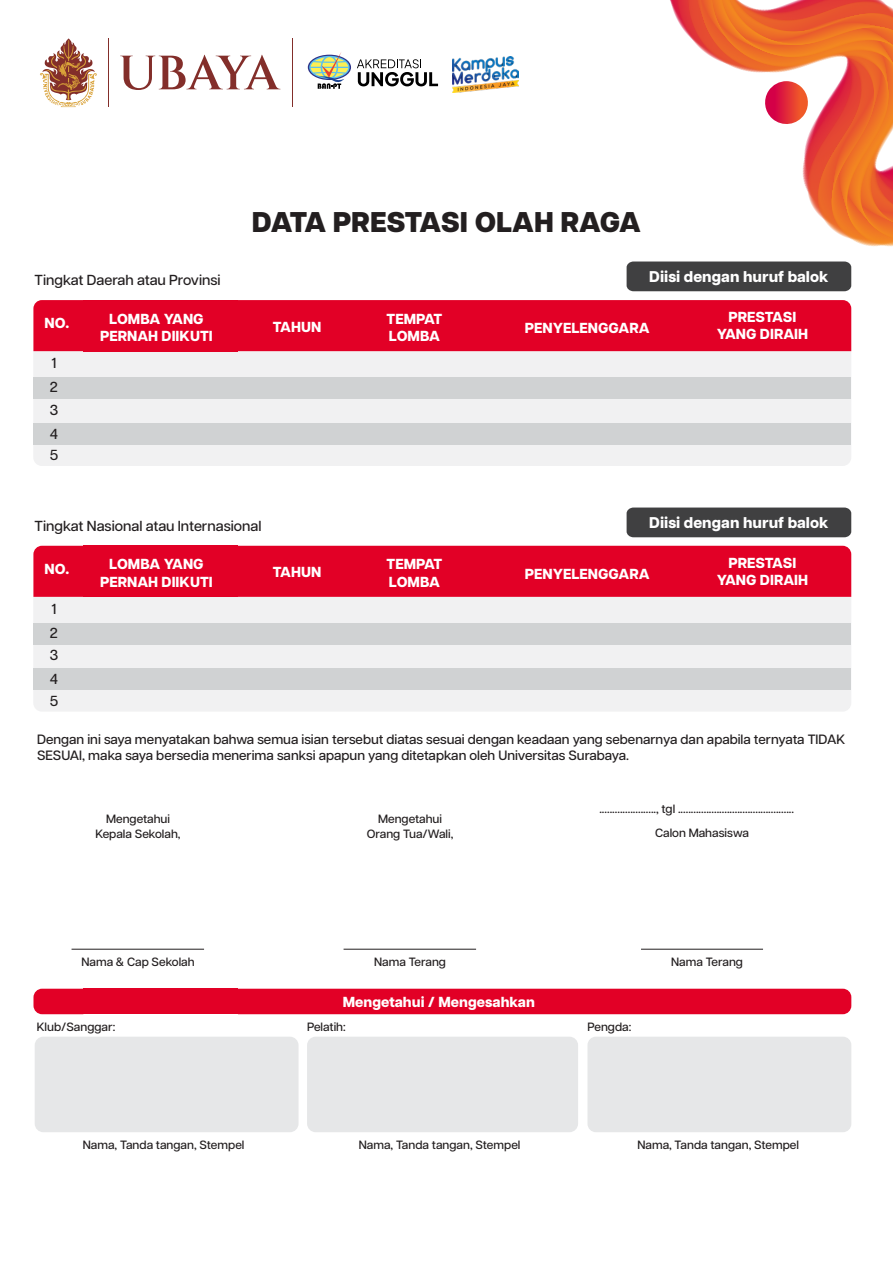
<style>
.page{position:relative;width:893px;height:1263px;background:#fff}
.page>*{position:absolute;margin:0;border:0;box-sizing:border-box;transform-origin:0 0}
.t1{font:800 28.5px "Articulat CF";letter-spacing:-.015em;color:#231f20}
.t2{font:800 15.6px "Articulat CF";color:#fff}
.t3{font:800 14.55px/17.4px "Articulat CF";color:#fff;text-align:center}
.t4{font:500 14.55px/24px "Articulat CF";color:#231f20}
.t5{font:500 13.5px/16.2px "Articulat CF";color:#231f20}
.t6{font:500 12px/14.4px "Articulat CF";color:#231f20;text-align:center}
</style>
<div class="page">
<div style="left:33px;top:351px;width:818px;height:115px;background:#f1f1f2"></div>
<div style="left:33px;top:300px;width:50px;height:51px;background:#e20026"></div>
<div style="left:83px;top:300px;width:155px;height:51px;background:#e20026"></div>
<div style="left:238px;top:300px;width:613px;height:51px;background:#e20026"></div>
<div style="left:33px;top:377px;width:818px;height:22px;background:#d0d2d3"></div>
<div style="left:33px;top:423px;width:818px;height:21px;background:#d0d2d3"></div>
<div style="left:33px;top:597px;width:818px;height:114px;background:#f1f1f2"></div>
<div style="left:33px;top:546px;width:50px;height:51px;background:#e20026"></div>
<div style="left:83px;top:546px;width:155px;height:51px;background:#e20026"></div>
<div style="left:238px;top:546px;width:613px;height:51px;background:#e20026"></div>
<div style="left:33px;top:623px;width:818px;height:21px;background:#d0d2d3"></div>
<div style="left:33px;top:668px;width:818px;height:22px;background:#d0d2d3"></div>
<div style="left:627px;top:261px;width:224px;height:30px;background:#404041"></div>
<div style="left:627px;top:507px;width:224px;height:30px;background:#404041"></div>
<svg style="left:33px;top:989px;width:50px;height:25px"></svg>
<div style="left:83px;top:989px;width:155px;height:25px;background:#e20026"></div>
<div style="left:238px;top:989px;width:613px;height:25px;background:#e20026"></div>
<div style="left:35px;top:1037px;width:264px;height:95px;background:#e6e7e8;border-radius:9px"></div>
<div style="left:307px;top:1037px;width:271px;height:95px;background:#e6e7e8;border-radius:9px"></div>
<div style="left:587px;top:1037px;width:264px;height:95px;background:#e6e7e8;border-radius:8px"></div>
<hr style="left:72px;top:949px;width:132px;height:1px;background:#231f20">
<hr style="left:344px;top:949px;width:132px;height:1px;background:#231f20">
<hr style="left:641px;top:949px;width:122px;height:1px;background:#231f20">
<svg style="left:670px;top:0;width:223px;height:247px"></svg>
<img style="left:452px;top:57px;width:67px;height:35px">
<svg style="left:120px;top:55px;width:160px;height:35px"></svg>
<hr style="left:108px;top:39px;width:1px;height:68px;background:#832e2a">
<hr style="left:292px;top:39px;width:1px;height:68px;background:#832e2a">
<svg style="left:40px;top:38px;width:57px;height:69px"></svg>
<svg style="left:308px;top:55px;width:43px;height:25px"></svg>
<svg style="left:309px;top:56px;width:41px;height:23px"></svg>
<svg style="left:311px;top:52px;width:37px;height:37px"></svg>
<svg style="left:357px;top:59px;width:81px;height:27px"></svg>
<h1 class="t1" style="left:252px;top:201px;width:391px">DATA PRESTASI OLAH RAGA</h1>
<h2 class="t2" style="left:649px;top:265px;width:181px">Diisi dengan huruf balok</h2>
<p class="t4" style="left:35px;top:267px;width:188px">Tingkat Daerah atau Provinsi</p>
<p class="t3" style="left:45px;top:314px;width:26px">NO.</p>
<p class="t3" style="left:100px;top:309px;width:114px">LOMBA YANG<br>PERNAH DIIKUTI</p>
<p class="t3" style="left:273px;top:318px;width:50px">TAHUN</p>
<p class="t3" style="left:387px;top:309px;width:57px;text-align:left">TEMPAT<br>LOMBA</p>
<p class="t3" style="left:525px;top:319px;width:126px">PENYELENGGARA</p>
<p class="t3" style="left:717px;top:308px;width:93px">PRESTASI<br>YANG DIRAIH</p>
<p class="t4" style="left:50px;top:350px;width:10px">1<br>2</p>
<p class="t4" style="left:50px;top:397px;width:10px">3<br>4</p>
<p class="t4" style="left:50px;top:442px;width:10px">5</p>
<p class="t4" style="left:35px;top:513px;width:228px">Tingkat Nasional atau Internasional</p>
<h2 class="t2" style="left:649px;top:511px;width:181px">Diisi dengan huruf balok</h2>
<p class="t3" style="left:45px;top:560px;width:26px">NO.</p>
<p class="t4" style="left:50px;top:596px;width:10px">1<br>2</p>
<p class="t4" style="left:50px;top:642px;width:10px">3<br>4</p>
<p class="t4" style="left:50px;top:688px;width:10px">5</p>
<p class="t3" style="left:100px;top:555px;width:114px">LOMBA YANG<br>PERNAH DIIKUTI</p>
<p class="t3" style="left:273px;top:563px;width:50px">TAHUN</p>
<p class="t3" style="left:387px;top:555px;width:57px;text-align:left">TEMPAT<br>LOMBA</p>
<p class="t3" style="left:525px;top:565px;width:126px">PENYELENGGARA</p>
<p class="t3" style="left:717px;top:554px;width:93px">PRESTASI<br>YANG DIRAIH</p>
<p class="t5" style="left:37px;top:731px;width:810px">Dengan ini saya menyatakan bahwa semua isian tersebut diatas sesuai dengan keadaan yang sebenarnya dan apabila ternyata TIDAK<br>SESUAI, maka saya bersedia menerima sanksi apapun yang ditetapkan oleh Universitas Surabaya.</p>
<p class="t6" style="left:95px;top:811px;width:87px">Mengetahui<br>Kepala Sekolah,</p>
<p class="t6" style="left:81px;top:954px;width:115px">Nama &amp; Cap Sekolah</p>
<p class="t6" style="left:367px;top:811px;width:88px">Mengetahui<br>Orang Tua/Wali,</p>
<p class="t6" style="left:599px;top:801px;width:196px">......................, tgl .............................................</p>
<p class="t6" style="left:655px;top:825px;width:95px">Calon Mahasiswa</p>
<p class="t6" style="left:374px;top:954px;width:73px">Nama Terang</p>
<p class="t6" style="left:671px;top:954px;width:73px">Nama Terang</p>
<p class="t3" style="left:343px;top:993px;width:194px">Mengetahui / Mengesahkan</p>
<p class="t6" style="left:37px;top:1019px;width:80px">Klub/Sanggar:</p>
<p class="t6" style="left:307px;top:1019px;width:40px">Pelatih:</p>
<p class="t6" style="left:587px;top:1019px;width:45px">Pengda:</p>
<p class="t6" style="left:83px;top:1137px;width:163px">Nama, Tanda tangan, Stempel</p>
<p class="t6" style="left:359px;top:1137px;width:163px">Nama, Tanda tangan, Stempel</p>
<p class="t6" style="left:637px;top:1137px;width:163px">Nama, Tanda tangan, Stempel</p>
</div>
